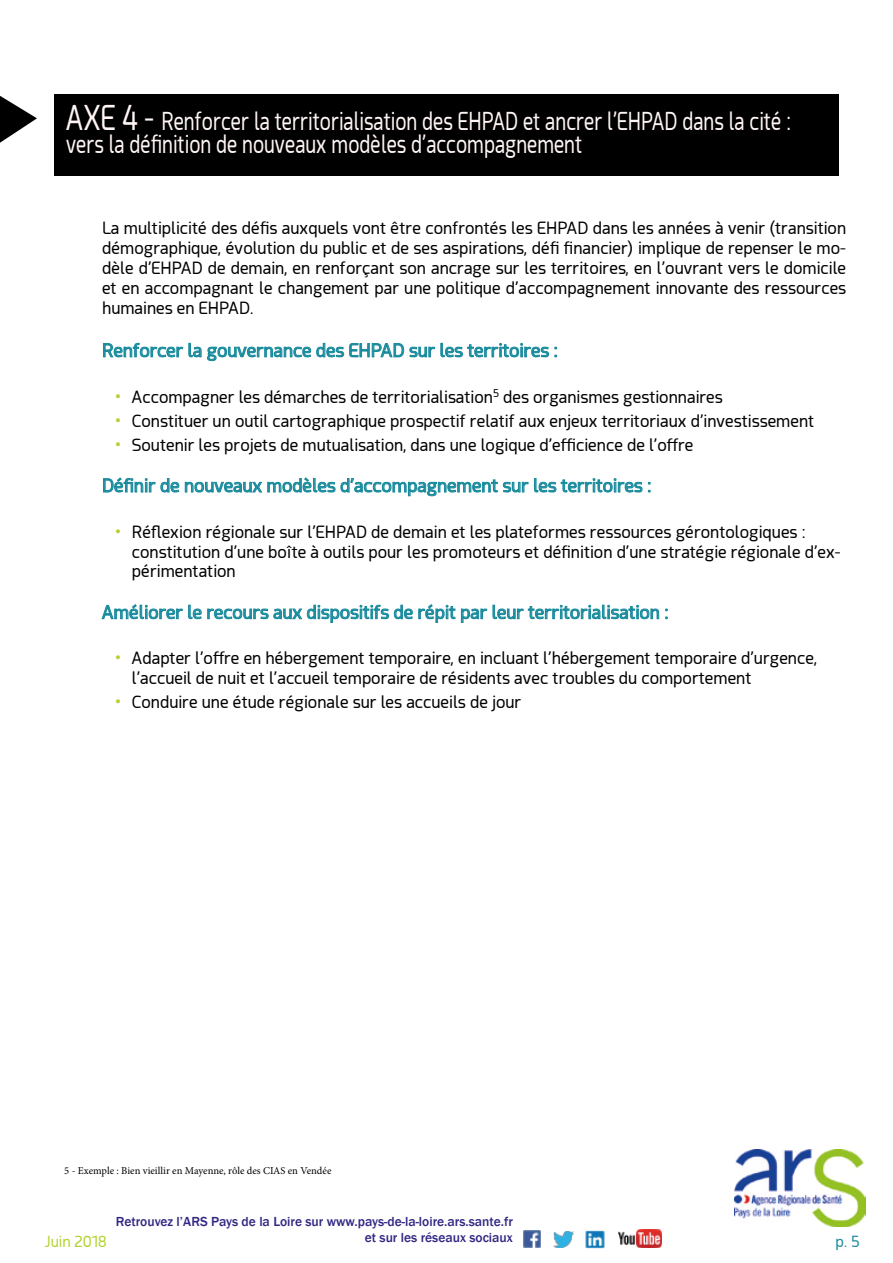
<style>
.page{position:relative;width:893px;height:1263px;background:#fff}
.page>*{position:absolute;margin:0;border:0;box-sizing:border-box;transform-origin:0 0}
.t1{font:24.15px/23.4px "Acephimere";color:#fff5f5;scale:.81 1}
.t2{font:18px "Acephimere";color:#198b9d}
.t3{font:16.5px/19.8px "Acephimere";color:#000}
.t4{font:15px "Acephimere";color:#b2d330}
.t5{font:15px "Acephimere";color:#198b9d}
.t6{font:500 13.5px/16.2px "Franklin Gothic";color:#312783;text-align:right}
.t7{font:10.5px "Minion Pro";color:#000}
.s1{font-size:33.45px}
.s2{font-size:18px;color:#b2d330}
</style>
<div class="page">
<img style="left:735px;top:1150px;width:130px;height:76px">
<img style="left:553px;top:1231px;width:21px;height:17px">
<img style="left:586px;top:1230px;width:18px;height:19px">
<img style="left:524px;top:1230px;width:17px;height:17px">
<img style="left:618px;top:1229px;width:44px;height:18px">
<svg style="left:103px;top:343px;width:454px;height:18px"></svg>
<svg style="left:103px;top:477px;width:548px;height:19px"></svg>
<svg style="left:101px;top:604px;width:558px;height:19px"></svg>
<svg style="left:665px;top:609px;width:3px;height:10px"></svg>
<div style="left:54px;top:94px;width:785px;height:81px;background:#000"></div>
<svg style="left:0;top:96px;width:37px;height:47px"></svg>
<h1 class="t1" style="left:66px;top:108px;width:897px"><span class="s1">AXE 4 -</span> Renforcer la territorialisation des EHPAD et ancrer l’EHPAD dans la cité : vers la définition de nouveaux modèles d’accompagnement</h1>
<p class="t3" style="left:102px;top:218px;width:746px;text-align:justify">La multiplicité des défis auxquels vont être confrontés les EHPAD dans les années à venir (transition démographique, évolution du public et de ses aspirations, défi financier) implique de repenser le mo&shy;dèle d’EHPAD de demain, en renforçant son ancrage sur les territoires, en l’ouvrant vers le domicile et en accompagnant le changement par une politique d’accompagnement innovante des ressources humaines en EHPAD.</p>
<p class="t2" style="left:102px;top:338px;width:457px">Renforcer la gouvernance des EHPAD sur les territoires :</p>
<p class="t3" style="left:115px;top:386px;width:610px"><span class="s2">•</span> Accompagner les démarches de territorialisation<sup>5</sup> des organismes gestionnaires</p>
<p class="t3" style="left:115px;top:410px;width:701px"><span class="s2">•</span> Constituer un outil cartographique prospectif relatif aux enjeux territoriaux d’investissement</p>
<p class="t3" style="left:115px;top:434px;width:580px"><span class="s2">•</span> Soutenir les projets de mutualisation, dans une logique d’efficience de l’offre</p>
<p class="t2" style="left:102px;top:473px;width:551px">Définir de nouveaux modèles d’accompagnement sur les territoires :</p>
<p class="t3" style="left:132px;top:521px;width:711px;text-indent:-17px"><span class="s2">•</span> Réflexion régionale sur l’EHPAD de demain et les plateformes ressources gérontologiques : constitution d’une boîte à outils pour les promoteurs et définition d’une stratégie régionale d’ex&shy;périmentation</p>
<p class="t2" style="left:102px;top:600px;width:568px">Améliorer le recours aux dispositifs de répit par leur territorialisation :</p>
<p class="t3" style="left:132px;top:648px;width:687px;text-indent:-17px"><span class="s2">•</span> Adapter l’offre en hébergement temporaire, en incluant l’hébergement temporaire d’urgence, l’accueil de nuit et l’accueil temporaire de résidents avec troubles du comportement</p>
<p class="t3" style="left:115px;top:692px;width:408px"><span class="s2">•</span> Conduire une étude régionale sur les accueils de jour</p>
<p class="t7" style="left:64px;top:1164px;width:269px">5 - Exemple : Bien vieillir en Mayenne, rôle des CIAS en Vendée</p>
<p class="t6" style="left:116px;top:1213px;width:398px">Retrouvez l’ARS Pays de la Loire sur www.pays-de-la-loire.ars.sante.fr et sur les réseaux sociaux</p>
<p class="t4" style="left:45px;top:1231px;width:63px">Juin 2018</p>
<p class="t5" style="left:836px;top:1231px;width:25px">p. 5</p>
</div>
